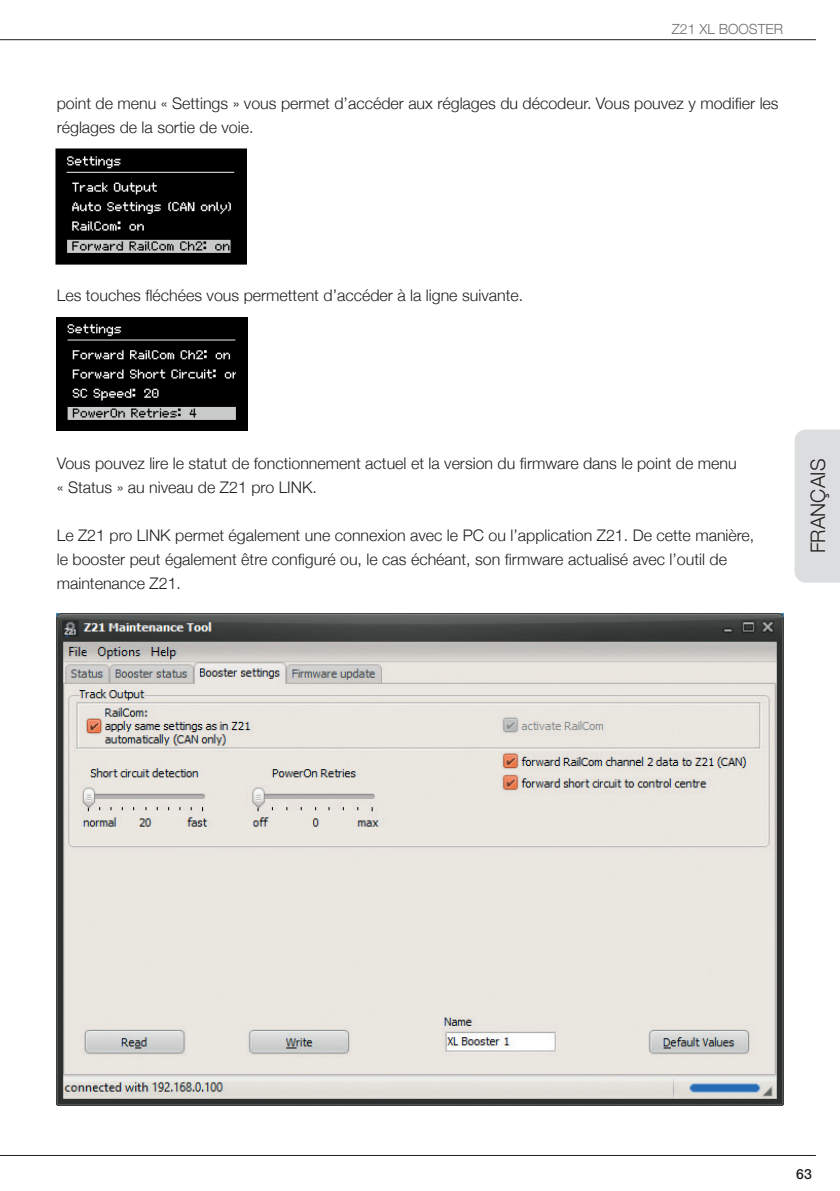
<style>
.page{position:relative;width:840px;height:1191px;background:#fff}
.page>*{position:absolute;margin:0;border:0;box-sizing:border-box;transform-origin:0 0}
.t1{font:300 20px "Helvetica Neue";color:#231f20}
.FT8Pt{font:300 16px/24px "Helvetica Neue";color:#231f20}
.t2{font:300 14px "Helvetica Neue";color:#6c6d70}
.t3{font:500 14px "Helvetica Neue";color:#231f20}
</style>
<div class="page">
<div style="left:794px;top:429px;width:45px;height:153px;background:#dcdddf"></div>
<hr style="left:0;top:39px;width:815px;height:1px;background:#231f20">
<hr style="left:0;top:1155px;width:815px;height:1px;background:#231f20">
<img style="left:56px;top:149px;width:190px;height:116px">
<img style="left:56px;top:317px;width:191px;height:114px">
<img style="left:57px;top:614px;width:725px;height:492px">
<p class="t2" style="left:671px;top:18px;width:113px">Z21 XL BOOSTER</p>
<p class="FT8Pt" style="left:57px;top:90px;width:723px">point de menu « Settings » vous permet d’accéder aux réglages du décodeur. Vous pouvez y modifier les réglages de la sortie de voie.</p>
<p class="FT8Pt" style="left:57px;top:282px;width:467px">Les touches fléchées vous permettent d’accéder à la ligne suivante.</p>
<p class="FT8Pt" style="left:57px;top:450px;width:681px">Vous pouvez lire le statut de fonctionnement actuel et la version du firmware dans le point de menu « Status » au niveau de Z21 pro LINK.</p>
<p class="FT8Pt" style="left:57px;top:522px;width:698px">Le Z21 pro LINK permet également une connexion avec le PC ou l’application Z21. De cette manière, le booster peut également être configuré ou, le cas échéant, son firmware actualisé avec l’outil de maintenance Z21.</p>
<p class="t1" style="left:801px;top:553px;width:96px;rotate:-90deg">FRANÇAIS</p>
<p class="t3" style="left:795px;top:1162px;width:17px">63</p>
</div>
